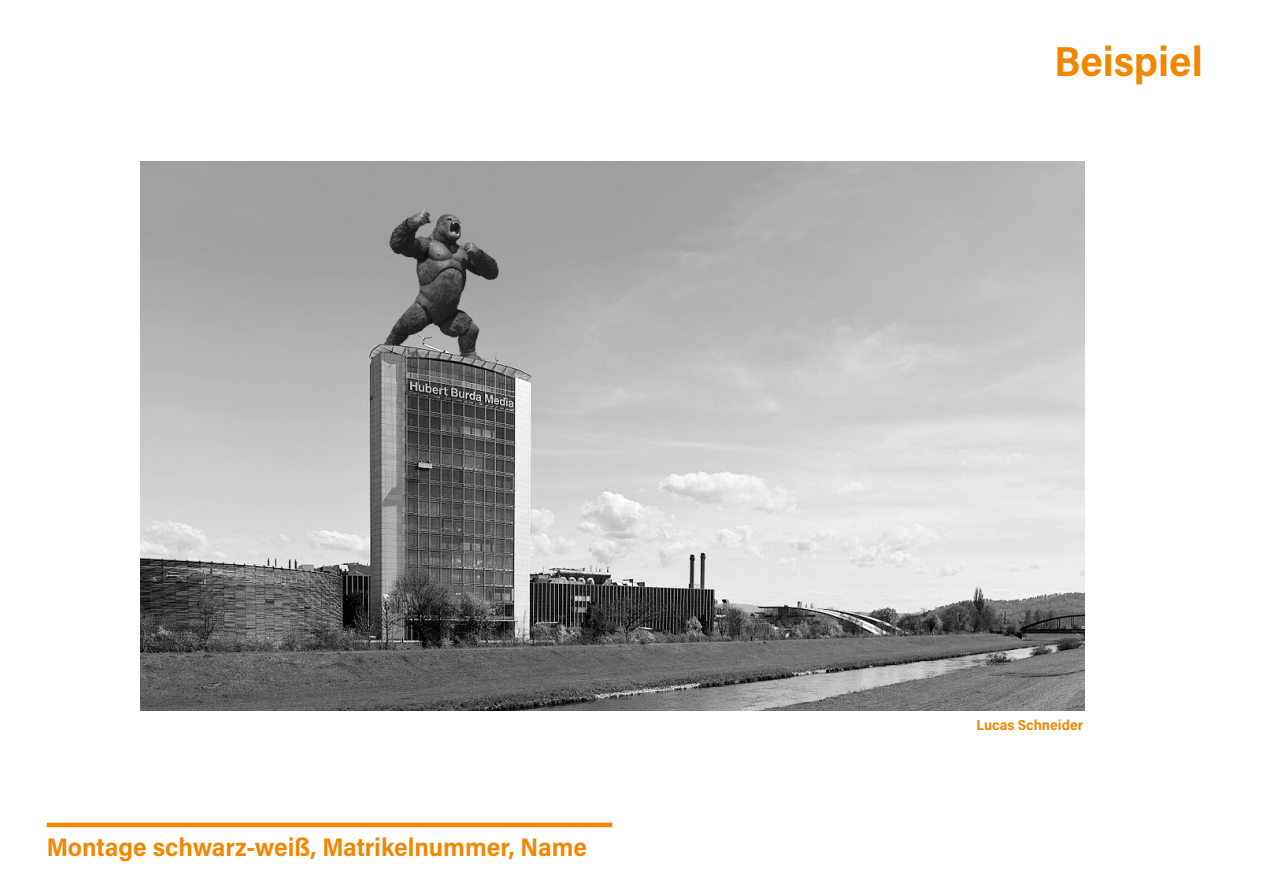
<style>
.page{position:relative;width:1263px;height:893px;background:#fff}
.page>*{position:absolute;margin:0;border:0;box-sizing:border-box;transform-origin:0 0}
.t1{font:700 42px "Acumin Pro Semi Cond";color:#f18700}
.t2{font:700 25.5px "Acumin Pro Semi Cond";color:#f18700}
.t3{font:700 14.55px "Acumin Pro Semi Cond";color:#f18700}
</style>
<div class="page">
<img style="left:141px;top:162px;width:943px;height:548px">
<hr style="left:47px;top:823px;width:565px;height:4px;background:#f18700">
<p class="t2" style="left:47px;top:829px;width:542px">Montage schwarz-weiß, Matrikelnummer, Name</p>
<h1 class="t1" style="left:1054px;top:32px;width:150px">Beispiel</h1>
<p class="t3" style="left:976px;top:714px;width:108px">Lucas Schneider</p>
</div>
